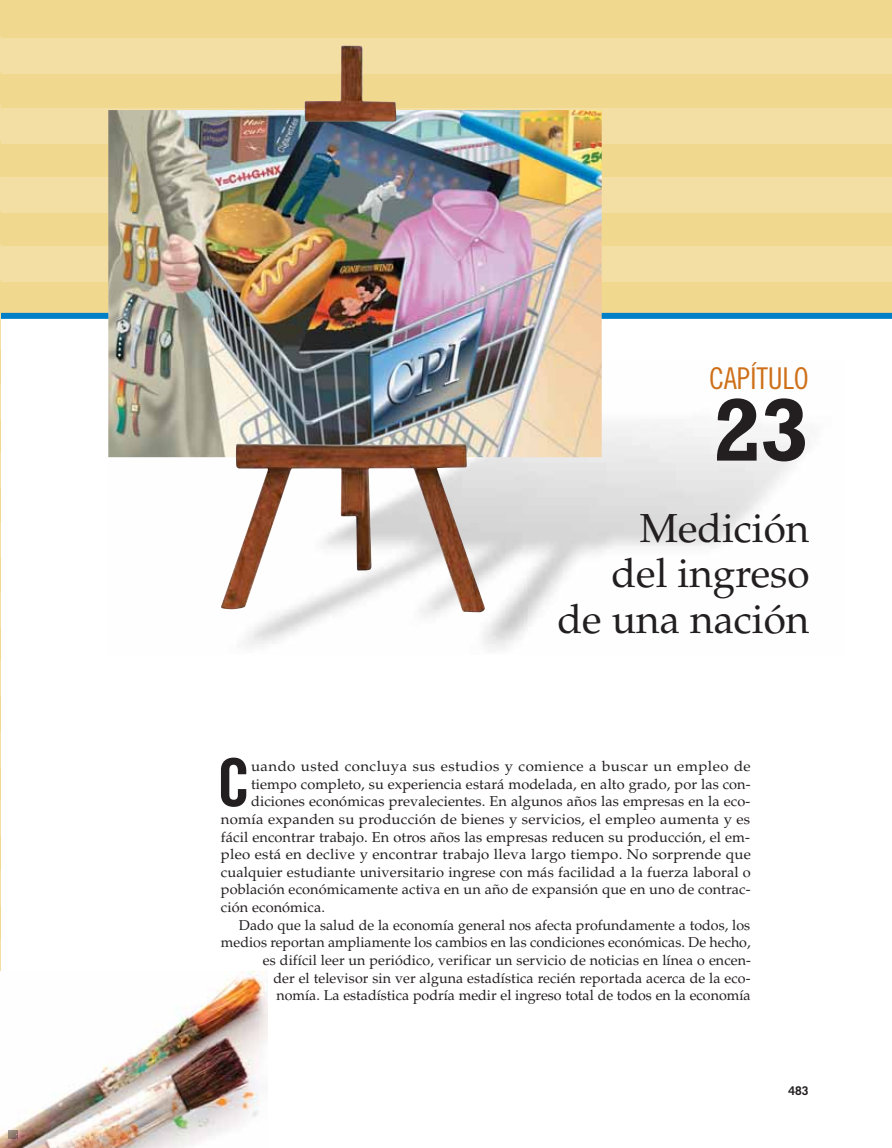
<style>
.page{position:relative;width:892px;height:1148px;background:#fff}
.page>*{position:absolute;margin:0;border:0;box-sizing:border-box;transform-origin:0 0}
.t1{font:700 90px "Rockwell Std";color:#231f20}
.t2{font:66.45px "Trade Gothic LT Std Bd Cn 20";color:#231f20}
.t3{font:40.5px/45px "Palatino LT Std";color:#231f20;text-align:right}
.t4{font:30px "Trade Gothic LT Std Cn 18";letter-spacing:-.01em;color:#ce7019}
.t5{font:14.25px "Palatino LT Std";letter-spacing:.005em;color:#231f20}
.t6{font:14.25px "Palatino LT Std";letter-spacing:.005em;color:#231f20;scale:1.05 1}
.t7{font:14.25px "Palatino LT Std";letter-spacing:.03em;color:#231f20;scale:1.05 1}
.t8{font:700 12px "Trade Gothic LT Std";color:#231f20}
</style>
<div class="page">
<div style="left:0;top:0;width:892px;height:318px;background:#f0d88f"></div>
<div style="left:0;top:313px;width:892px;height:6px;background:#007fc6"></div>
<div style="left:0;top:38px;width:892px;height:35px;background:#f3dfa3"></div>
<div style="left:0;top:108px;width:892px;height:36px;background:#f3dfa3"></div>
<div style="left:0;top:177px;width:892px;height:36px;background:#f3dfa3"></div>
<div style="left:0;top:247px;width:892px;height:35px;background:#f3dfa3"></div>
<hr style="left:0;top:0;width:1px;height:1147px;background:#f0d88f">
<hr style="left:0;top:36px;width:1px;height:35px;background:#f3dfa3">
<hr style="left:0;top:105px;width:1px;height:36px;background:#f3dfa3">
<hr style="left:0;top:175px;width:1px;height:35px;background:#f3dfa3">
<hr style="left:0;top:244px;width:1px;height:36px;background:#f3dfa3">
<hr style="left:0;top:869px;width:1px;height:36px;background:#f3dfa3">
<hr style="left:0;top:939px;width:1px;height:35px;background:#f3dfa3">
<hr style="left:0;top:591px;width:1px;height:36px;background:#f3dfa3">
<hr style="left:0;top:661px;width:1px;height:35px;background:#f3dfa3">
<hr style="left:0;top:730px;width:1px;height:36px;background:#f3dfa3">
<hr style="left:0;top:800px;width:1px;height:35px;background:#f3dfa3">
<hr style="left:0;top:314px;width:1px;height:35px;background:#f3dfa3">
<hr style="left:0;top:383px;width:1px;height:35px;background:#f3dfa3">
<hr style="left:0;top:453px;width:1px;height:35px;background:#f3dfa3">
<hr style="left:0;top:522px;width:1px;height:35px;background:#f3dfa3">
<img style="left:108px;top:110px;width:494px;height:347px">
<img style="left:220px;top:46px;width:265px;height:566px">
<img style="left:0;top:971px;width:268px;height:176px">
<svg style="left:8px;top:1129px;width:10px;height:9px"></svg>
<p class="t4" style="left:709px;top:367px;width:101px">CAPÍTULO</p>
<p class="t1" style="left:713px;top:396px;width:97px">23</p>
<p class="t3" style="left:557px;top:510px;width:253px">Medición<br>del ingreso de una nación</p>
<p class="t2" style="left:217px;top:744px;width:35px">C</p>
<p class="t7" style="left:251px;top:760px;width:477px">uando usted concluya sus estudios y comience a buscar un empleo de</p>
<p class="t5" style="left:251px;top:778px;width:501px">tiempo completo, su experiencia estará modelada, en alto grado, por las con-</p>
<p class="t5" style="left:251px;top:795px;width:500px">diciones económicas prevalecientes. En algunos años las empresas en la eco-</p>
<p class="t6" style="left:221px;top:813px;width:505px">nomía expanden su producción de bienes y servicios, el empleo aumenta y es</p>
<p class="t5" style="left:221px;top:831px;width:530px">fácil encontrar trabajo. En otros años las empresas reducen su producción, el em-</p>
<p class="t6" style="left:221px;top:848px;width:506px">pleo está en declive y encontrar trabajo lleva largo tiempo. No sorprende que</p>
<p class="t5" style="left:221px;top:866px;width:531px">cualquier estudiante universitario ingrese con más facilidad a la fuerza laboral o</p>
<p class="t5" style="left:221px;top:883px;width:531px">población económicamente activa en un año de expansión que en uno de contrac-</p>
<p class="t5" style="left:221px;top:901px;width:106px">ción económica.</p>
<p class="t5" style="left:239px;top:919px;width:513px">Dado que la salud de la economía general nos afecta profundamente a todos, los</p>
<p class="t5" style="left:221px;top:936px;width:531px">medios reportan ampliamente los cambios en las condiciones económicas. De hecho,</p>
<p class="t5" style="left:263px;top:954px;width:489px">es difícil leer un periódico, verificar un servicio de noticias en línea o encen-</p>
<p class="t5" style="left:273px;top:972px;width:478px">der el televisor sin ver alguna estadística recién reportada acerca de la eco-</p>
<p class="t5" style="left:276px;top:989px;width:476px">nomía. La estadística podría medir el ingreso total de todos en la economía</p>
<p class="t8" style="left:788px;top:1086px;width:22px">483</p>
</div>
